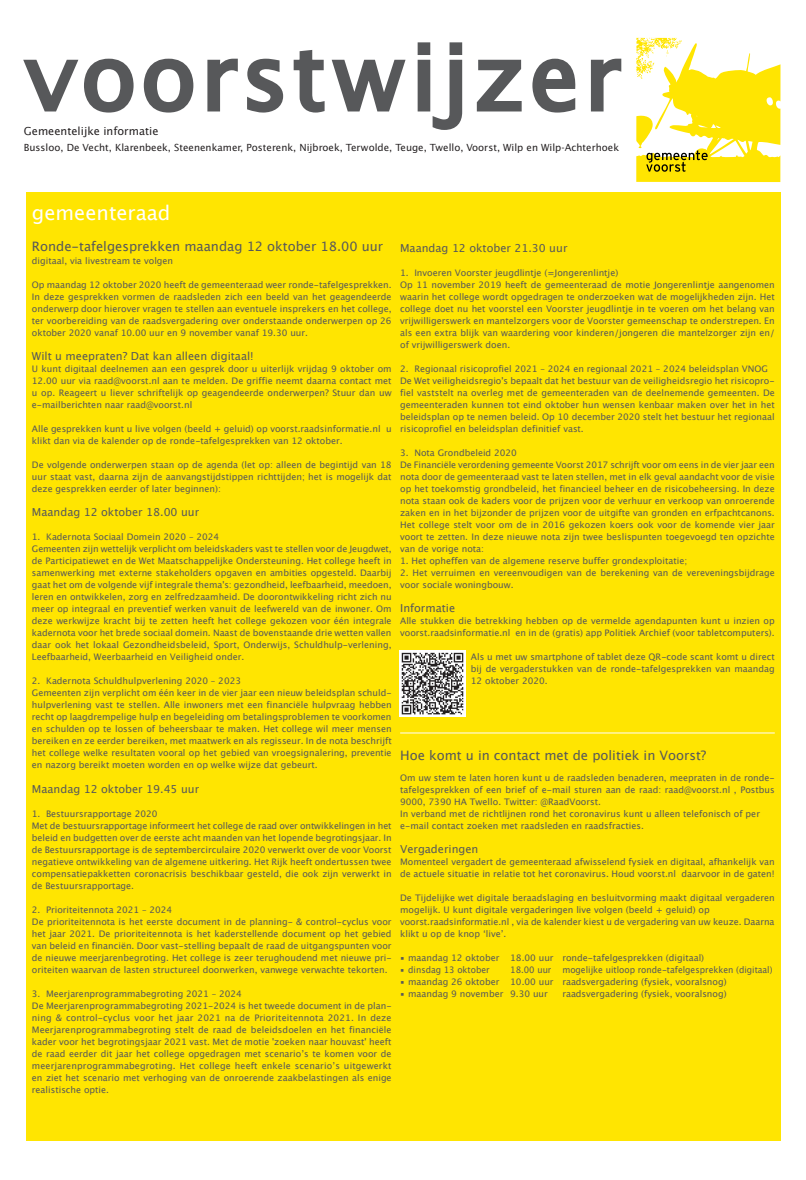
<style>
.page{position:relative;width:806px;height:1180px;background:#fff}
.page>*{position:absolute;margin:0;border:0;box-sizing:border-box;transform-origin:0 0}
.t1{font:90px "Lucida Sans";letter-spacing:.05em;color:#57585a}
.t2{font:20px "Lucida Grande";color:#fff}
.t3{font:13px "Lucida Grande";color:#57585a}
.t4{font:11px "Lucida Grande";color:#57585a}
.t5{font:11px "Lucida Sans";color:#231f20}
.t6{font:9.8px "Lucida Sans";color:#231f20}
.t7{font:9px/12px "Lucida Grande";color:#57585a}
.t8{font:9px "Lucida Grande";color:#57585a;scale:.95 1}
</style>
<div class="page">
<svg style="left:23px;top:58px;width:111px;height:55px"></svg>
<svg style="left:143px;top:58px;width:51px;height:55px"></svg>
<svg style="left:207px;top:58px;width:77px;height:55px"></svg>
<svg style="left:293px;top:50px;width:113px;height:63px"></svg>
<svg style="left:417px;top:42px;width:46px;height:88px"></svg>
<svg style="left:476px;top:59px;width:46px;height:53px"></svg>
<svg style="left:532px;top:58px;width:44px;height:55px"></svg>
<svg style="left:590px;top:58px;width:32px;height:54px"></svg>
<svg style="left:636px;top:38px;width:144px;height:144px"></svg>
<img style="left:673px;top:150px;width:34px;height:10px">
<div style="left:26px;top:192px;width:754px;height:948px;background:#ffe501"></div>
<hr style="left:400px;top:732px;width:374px;height:1px;background:#fff">
<img style="left:399px;top:650px;width:66px;height:66px">
<h1 class="t1" style="left:25px;top:25px;width:597px">voorstwijzer</h1>
<p class="t6" style="left:24px;top:142px;width:596px">Bussloo, De Vecht, Klarenbeek, Steenenkamer, Posterenk, Nijbroek, Terwolde, Teuge, Twello, Voorst, Wilp en Wilp-Achterhoek</p>
<p class="t5" style="left:24px;top:125px;width:136px">Gemeentelijke informatie</p>
<h2 class="t2" style="left:32px;top:201px;width:140px">gemeenteraad</h2>
<h3 class="t3" style="left:32px;top:239px;width:352px">Ronde-tafelgesprekken maandag 12 oktober 18.00 uur</h3>
<p class="t7" style="left:32px;top:255px;width:143px">digitaal, via livestream te volgen</p>
<p class="t7" style="left:32px;top:279px;width:361px;text-align:justify">Op maandag 12 oktober 2020 heeft de gemeenteraad weer ronde-tafelgesprekken.<br>In deze gesprekken vormen de raadsleden zich een beeld van het geagendeerde onderwerp door hierover vragen te stellen aan eventuele insprekers en het college, ter voorbereiding van de raadsvergadering over onderstaande onderwerpen op 26 oktober 2020 vanaf 10.00 uur en 9 november vanaf 19.30 uur.</p>
<p class="t4" style="left:32px;top:350px;width:223px">Wilt u meepraten? Dat kan alleen digitaal!</p>
<p class="t7" style="left:32px;top:363px;width:361px;text-align:justify">U kunt digitaal deelnemen aan een gesprek door u uiterlijk vrijdag 9 oktober om 12.00 uur via raad@voorst.nl aan te melden. De griffie neemt daarna contact met u op. Reageert u liever schriftelijk op geagendeerde onderwerpen? Stuur dan uw e-mailberichten naar raad@voorst.nl</p>
<p class="t7" style="left:32px;top:423px;width:361px">Alle gesprekken kunt u live volgen (beeld + geluid) op voorst.raadsinformatie.nl u klikt dan via de kalender op de ronde-tafelgesprekken van 12 oktober.</p>
<p class="t7" style="left:32px;top:459px;width:361px;text-align:justify">De volgende onderwerpen staan op de agenda (let op: alleen de begintijd van 18 uur staat vast, daarna zijn de aanvangstijdstippen richttijden; het is mogelijk dat deze gesprekken eerder of later beginnen):</p>
<p class="t4" style="left:32px;top:506px;width:169px">Maandag 12 oktober 18.00 uur</p>
<p class="t7" style="left:32px;top:531px;width:361px">1. Kadernota Sociaal Domein 2020 – 2024<br>Gemeenten zijn wettelijk verplicht om beleidskaders vast te stellen voor de Jeugdwet, de Participatiewet en de Wet Maatschappelijke Ondersteuning. Het college heeft in samenwerking met externe stakeholders opgaven en ambities opgesteld. Daarbij gaat het om de volgende vijf integrale thema's: gezondheid, leefbaarheid, meedoen, leren en ontwikkelen, zorg en zelfredzaamheid. De doorontwikkeling richt zich nu meer op integraal en preventief werken vanuit de leefwereld van de inwoner. Om deze werkwijze kracht bij te zetten heeft het college gekozen voor één integrale kadernota voor het brede sociaal domein. Naast de bovenstaande drie wetten vallen daar ook het lokaal Gezondheidsbeleid, Sport, Onderwijs, Schuldhulp-verlening, Leefbaarheid, Weerbaarheid en Veiligheid onder.</p>
<p class="t7" style="left:32px;top:675px;width:361px">2. Kadernota Schuldhulpverlening 2020 – 2023<br>Gemeenten zijn verplicht om één keer in de vier jaar een nieuw beleidsplan schuld&shy;hulpverlening vast te stellen. Alle inwoners met een financiële hulpvraag hebben recht op laagdrempelige hulp en begeleiding om betalingsproblemen te voorkomen en schulden op te lossen of beheersbaar te maken. Het college wil meer mensen bereiken en ze eerder bereiken, met maatwerk en als regisseur. In de nota beschrijft het college welke resultaten vooral op het gebied van vroegsignalering, preventie en nazorg bereikt moeten worden en op welke wijze dat gebeurt.</p>
<p class="t4" style="left:32px;top:782px;width:169px">Maandag 12 oktober 19.45 uur</p>
<p class="t7" style="left:32px;top:807px;width:361px">1. Bestuursrapportage 2020<br>Met de bestuursrapportage informeert het college de raad over ontwikkelingen in het beleid en budgetten over de eerste acht maanden van het lopende begrotingsjaar. In de Bestuursrapportage is de septembercirculaire 2020 verwerkt over de voor Voorst negatieve ontwikkeling van de algemene uitkering. Het Rijk heeft ondertussen twee compensatiepakketten coronacrisis beschikbaar gesteld, die ook zijn verwerkt in de Bestuursrapportage.</p>
<p class="t7" style="left:32px;top:903px;width:361px">2. Prioriteitennota 2021 – 2024<br>De prioriteitennota is het eerste document in de planning- &amp; control-cyclus voor het jaar 2021. De prioriteitennota is het kaderstellende document op het gebied van beleid en financiën. Door vast-stelling bepaalt de raad de uitgangspunten voor de nieuwe meerjarenbegroting. Het college is zeer terughoudend met nieuwe pri&shy;oriteiten waarvan de lasten structureel doorwerken, vanwege verwachte tekorten.</p>
<p class="t7" style="left:32px;top:987px;width:361px">3. Meerjarenprogrammabegroting 2021 – 2024<br>De Meerjarenprogrammabegroting 2021-2024 is het tweede document in de plan&shy;ning &amp; control-cyclus voor het jaar 2021 na de Prioriteitennota 2021. In deze Meerjarenprogrammabegroting stelt de raad de beleidsdoelen en het financiële kader voor het begrotingsjaar 2021 vast. Met de motie 'zoeken naar houvast' heeft de raad eerder dit jaar het college opgedragen met scenario’s te komen voor de meerjarenprogrammabegroting. Het college heeft enkele scenario’s uitgewerkt en ziet het scenario met verhoging van de onroerende zaakbelastingen als enige realistische optie.</p>
<p class="t4" style="left:400px;top:242px;width:169px">Maandag 12 oktober 21.30 uur</p>
<p class="t7" style="left:400px;top:267px;width:376px">1. Invoeren Voorster jeugdlintje (=Jongerenlintje)<br>Op 11 november 2019 heeft de gemeenteraad de motie Jongerenlintje aangenomen waarin het college wordt opgedragen te onderzoeken wat de mogelijkheden zijn. Het college doet nu het voorstel een Voorster jeugdlintje in te voeren om het belang van vrijwilligerswerk en mantelzorgers voor de Voorster gemeenschap te onderstrepen. En als een extra blijk van waardering voor kinderen/jongeren die mantelzorger zijn en/ of vrijwilligerswerk doen.</p>
<p class="t7" style="left:400px;top:363px;width:376px">2. Regionaal risicoprofiel 2021 – 2024 en regionaal 2021 – 2024 beleidsplan VNOG De Wet veiligheidsregio's bepaalt dat het bestuur van de veiligheidsregio het risicopro&shy;fiel vaststelt na overleg met de gemeenteraden van de deelnemende gemeenten. De gemeenteraden kunnen tot eind oktober hun wensen kenbaar maken over het in het beleidsplan op te nemen beleid. Op 10 december 2020 stelt het bestuur het regionaal risicoprofiel en beleidsplan definitief vast.</p>
<p class="t7" style="left:400px;top:447px;width:376px">3. Nota Grondbeleid 2020<br>De Financiële verordening gemeente Voorst 2017 schrijft voor om eens in de vier jaar een nota door de gemeenteraad vast te laten stellen, met in elk geval aandacht voor de visie op het toekomstig grondbeleid, het financieel beheer en de risicobeheersing. In deze nota staan ook de kaders voor de prijzen voor de verhuur en verkoop van onroerende zaken en in het bijzonder de prijzen voor de uitgifte van gronden en erfpachtcanons.<br>Het college stelt voor om de in 2016 gekozen koers ook voor de komende vier jaar voort te zetten. In deze nieuwe nota zijn twee beslispunten toegevoegd ten opzichte van de vorige nota:</p>
<p class="t7" style="left:400px;top:555px;width:288px">1. Het opheffen van de algemene reserve buffer grondexploitatie;</p>
<p class="t7" style="left:400px;top:567px;width:376px">2. Het verruimen en vereenvoudigen van de berekening van de vereveningsbijdrage voor sociale woningbouw.</p>
<p class="t4" style="left:400px;top:602px;width:57px">Informatie</p>
<p class="t7" style="left:400px;top:615px;width:376px">Alle stukken die betrekking hebben op de vermelde agendapunten kunt u inzien op voorst.raadsinformatie.nl en in de (gratis) app Politiek Archief (voor tabletcomputers).</p>
<p class="t7" style="left:470px;top:651px;width:305px;text-align:justify">Als u met uw smartphone of tablet deze QR-code scant komt u direct bij de vergaderstukken van de ronde-tafelgesprekken van maandag 12 oktober 2020.</p>
<h3 class="t3" style="left:400px;top:748px;width:307px">Hoe komt u in contact met de politiek in Voorst?</h3>
<p class="t7" style="left:400px;top:771px;width:376px">Om uw stem te laten horen kunt u de raadsleden benaderen, meepraten in de ronde&shy;tafelgesprekken of een brief of e-mail sturen aan de raad: raad@voorst.nl , Postbus 9000, 7390 HA Twello. Twitter: @RaadVoorst.<br>In verband met de richtlijnen rond het coronavirus kunt u alleen telefonisch of per e-mail contact zoeken met raadsleden en raadsfracties.</p>
<p class="t4" style="left:400px;top:842px;width:80px">Vergaderingen</p>
<p class="t7" style="left:400px;top:855px;width:376px">Momenteel vergadert de gemeenteraad afwisselend fysiek en digitaal, afhankelijk van de actuele situatie in relatie tot het coronavirus. Houd voorst.nl daarvoor in de gaten!</p>
<p class="t7" style="left:400px;top:891px;width:376px">De Tijdelijke wet digitale beraadslaging en besluitvorming maakt digitaal vergaderen mogelijk. U kunt digitale vergaderingen live volgen (beeld + geluid) op voorst.raadsinformatie.nl , via de kalender kiest u de vergadering van uw keuze. Daarna klikt u op de knop ‘live’.</p>
<p class="t7" style="left:400px;top:951px;width:305px">▪ maandag 12 oktober 18.00 uur ronde-tafelgesprekken (digitaal)</p>
<p class="t8" style="left:400px;top:964px;width:96px">▪ dinsdag 13 oktober</p>
<p class="t8" style="left:510px;top:964px;width:277px">18.00 uur mogelijke uitloop ronde-tafelgesprekken (digitaal)</p>
<p class="t7" style="left:400px;top:975px;width:328px">▪ maandag 26 oktober 10.00 uur raadsvergadering (fysiek, vooralsnog)</p>
<p class="t7" style="left:400px;top:987px;width:149px">▪ maandag 9 november 9.30 uur</p>
<p class="t7" style="left:562px;top:987px;width:166px">raadsvergadering (fysiek, vooralsnog)</p>
</div>
